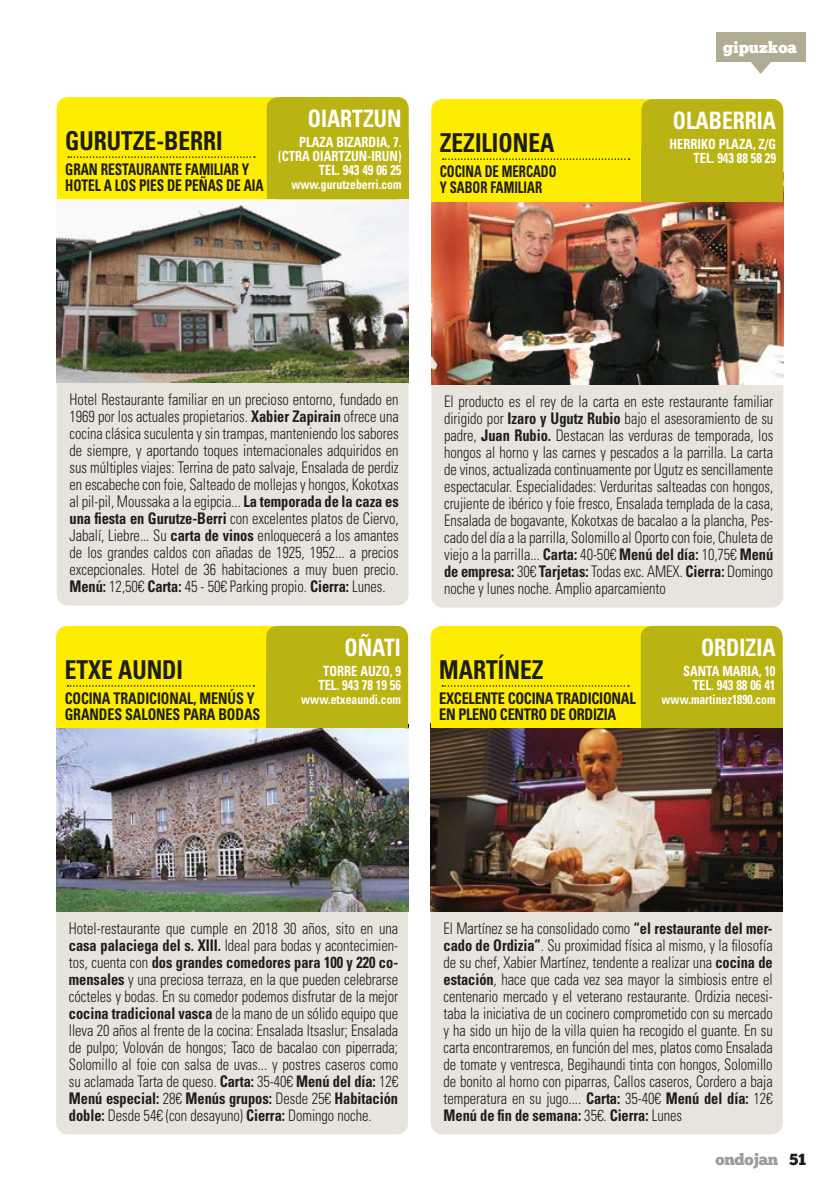
<style>
.page{position:relative;width:840px;height:1191px;background:#fff}
.page>*{position:absolute;margin:0;border:0;box-sizing:border-box;transform-origin:0 0}
.t1{font:700 condensed 26px "Univers";color:#1d1d1b;scale:.9 1}
.t2{font:700 condensed 24px "Univers";color:#fff;scale:.9 1}
.t3{font:300 condensed 16px/17px "Univers";letter-spacing:-.005em;color:#1d1d1b;text-align:justify;scale:.9 1}
.t4{font:700 condensed 16px/16px "Univers";letter-spacing:-.005em;color:#1d1d1b;scale:.84 1}
.t5{font:700 condensed 16px/16px "Univers";letter-spacing:-.005em;color:#1d1d1b;scale:.9 1}
.t6{font:700 condensed 16px/16px "Univers";letter-spacing:-.005em;color:#1d1d1b;scale:.88 1}
.t7{font:700 condensed 16px/16px "Univers";letter-spacing:-.005em;color:#1d1d1b;scale:.8 1}
.t8{font:16px "Chunk Five Ex";letter-spacing:-.02em;color:#9d9d9c}
.t9{font:16px "Chunk Five Ex";color:#fff}
.t10{font:700 condensed 14px/14px "Univers";color:#fff;text-align:right;scale:.9 1}
.t11{font:700 condensed 13px "Univers";color:#fff;scale:.9 1}
.s1{font-weight:700}
.s2{color:#1d1d1b}
</style>
<div class="page">
<svg style="left:751px;top:62px;width:19px;height:12px"></svg>
<div style="left:715px;top:32px;width:90px;height:30px;background:#b0ac94"></div>
<div style="left:431px;top:99px;width:351px;height:508px;background:#e6e4dd;border-radius:11px"></div>
<img style="left:431px;top:201px;width:351px;height:183px">
<div style="left:431px;top:99px;width:351px;height:102px;background:#ffed00;border-radius:11px"></div>
<div style="left:431px;top:150px;width:351px;height:51px;background:#ffed00"></div>
<div style="left:641px;top:99px;width:141px;height:102px;background:#b9b313;border-radius:11px"></div>
<div style="left:641px;top:150px;width:141px;height:51px;background:#b9b313"></div>
<svg style="left:442px;top:158px;width:187px;height:2px"></svg>
<div style="left:57px;top:97px;width:351px;height:508px;background:#e6e4dd;border-radius:11px"></div>
<img style="left:57px;top:199px;width:351px;height:183px">
<div style="left:57px;top:97px;width:351px;height:102px;background:#ffed00;border-radius:11px"></div>
<div style="left:57px;top:141px;width:351px;height:58px;background:#ffed00"></div>
<div style="left:266px;top:97px;width:142px;height:102px;background:#b9b313;border-radius:11px"></div>
<div style="left:266px;top:141px;width:142px;height:58px;background:#b9b313"></div>
<svg style="left:68px;top:156px;width:187px;height:2px"></svg>
<div style="left:56px;top:626px;width:352px;height:508px;background:#e6e4dd;border-radius:11px"></div>
<img style="left:56px;top:728px;width:352px;height:183px">
<div style="left:56px;top:626px;width:352px;height:102px;background:#ffed00;border-radius:11px"></div>
<div style="left:56px;top:669px;width:352px;height:59px;background:#ffed00"></div>
<div style="left:266px;top:626px;width:142px;height:102px;background:#b9b313;border-radius:11px"></div>
<div style="left:266px;top:669px;width:142px;height:59px;background:#b9b313"></div>
<svg style="left:68px;top:685px;width:186px;height:1px"></svg>
<div style="left:430px;top:626px;width:352px;height:508px;background:#e6e4dd;border-radius:11px"></div>
<img style="left:430px;top:728px;width:352px;height:183px">
<div style="left:430px;top:626px;width:352px;height:102px;background:#ffed00;border-radius:11px"></div>
<div style="left:430px;top:669px;width:352px;height:59px;background:#ffed00"></div>
<div style="left:640px;top:626px;width:142px;height:102px;background:#b9b313;border-radius:11px"></div>
<div style="left:640px;top:669px;width:142px;height:59px;background:#b9b313"></div>
<svg style="left:442px;top:685px;width:186px;height:1px"></svg>
<h1 class="t1" style="left:65px;top:125px;width:176px">GURUTZE-BERRI</h1>
<p class="t4" style="left:65px;top:161px;width:238px">GRAN RESTAURANTE FAMILIAR Y<br>HOTEL A LOS PIES DE PEÑAS DE AIA</p>
<h2 class="t2" style="left:307px;top:104px;width:106px">OIARTZUN</h2>
<p class="t10" style="left:278px;top:135px;width:138px">PLAZA BIZARDIA, 7. (CTRA OIARTZUN-IRUN)<br>TEL. 943 49 06 25</p>
<p class="t11" style="left:291px;top:177px;width:124px">www.gurutzeberri.com</p>
<h1 class="t1" style="left:439px;top:127px;width:129px">ZEZILIONEA</h1>
<p class="t7" style="left:439px;top:163px;width:147px">COCINA DE MERCADO<br>Y SABOR FAMILIAR</p>
<p class="t9" style="left:722px;top:35px;width:75px">gipuzkoa</p>
<h2 class="t2" style="left:672px;top:106px;width:116px">OLABERRIA</h2>
<p class="t10" style="left:669px;top:137px;width:120px">HERRIKO PLAZA, Z/G<br>TEL. 943 88 58 29</p>
<p class="t3" style="left:69px;top:391px;width:367px">Hotel Restaurante familiar en un precioso entorno, fundado en 1969 por los actuales propietarios. <span class="s1">Xabier Zapirain</span> ofrece una cocina clásica suculenta y sin trampas, manteniendo los sabores de siempre, y aportando toques internacionales adquiridos en sus múltiples viajes: Terrina de pato salvaje, Ensalada de perdiz en escabeche con foie, Salteado de mollejas y hongos, Kokotxas al pil-pil, Moussaka a la egipcia... <span class="s1">La temporada de la caza es una fiesta en Gurutze-Berri</span> con excelentes platos de Ciervo, Jabalí, Liebre... Su <span class="s1">carta de vinos</span> enloquecerá a los amantes de los grandes caldos con añadas de 1925, 1952... a precios excepcionales. Hotel de 36 habitaciones a muy buen precio.<br><span class="s1">Menú:</span> 12,50€ <span class="s1">Carta:</span> 45 - 50€ Parking propio. <span class="s1">Cierra:</span> Lunes.</p>
<h1 class="t1" style="left:65px;top:654px;width:133px">ETXE AUNDI</h1>
<p class="t6" style="left:65px;top:690px;width:224px">COCINA TRADICIONAL, MENÚS Y<br>GRANDES SALONES PARA BODAS</p>
<h2 class="t2" style="left:344px;top:633px;width:64px">OÑATI</h2>
<p class="t10" style="left:318px;top:664px;width:93px;text-align:center">TORRE AUZO, 9<br>TEL. 943 78 19 56</p>
<p class="t11" style="left:301px;top:691px;width:112px">www.etxeaundi.com</p>
<p class="t3" style="left:444px;top:393px;width:367px">El producto es el rey de la carta en este restaurante familiar dirigido por <span class="s1">Izaro y Ugutz Rubio</span> bajo el asesoramiento de su padre, <span class="s1">Juan Rubio.</span> Destacan las verduras de temporada, los hongos al horno y las carnes y pescados a la parrilla. La carta de vinos, actualizada continuamente por Ugutz es sencillamente espectacular. Especialidades: Verduritas salteadas con hongos, crujiente de ibérico y foie fresco, Ensalada templada de la casa, Ensalada de bogavante, Kokotxas de bacalao a la plancha, Pes&shy;cado del día a la parrilla, Solomillo al Oporto con foie, Chuleta de viejo a la parrilla... <span class="s1">Carta:</span> 40-50€ <span class="s1">Menú del día:</span> 10,75€ <span class="s1">Menú de empresa:</span> 30€ <span class="s1">Tarjetas:</span> Todas exc. AMEX. <span class="s1">Cierra:</span> Domingo noche y lunes noche. Amplio aparcamiento</p>
<h1 class="t1" style="left:439px;top:654px;width:117px">MARTÍNEZ</h1>
<p class="t5" style="left:439px;top:690px;width:220px">EXCELENTE COCINA TRADICIONAL<br>EN PLENO CENTRO DE ORDIZIA</p>
<h2 class="t2" style="left:700px;top:633px;width:84px">ORDIZIA</h2>
<p class="t10" style="left:682px;top:664px;width:104px">SANTA MARIA, 10<br>TEL. 943 88 06 41</p>
<p class="t11" style="left:661px;top:691px;width:128px">www.martinez1890.com</p>
<p class="t3" style="left:69px;top:919px;width:367px">Hotel-restaurante que cumple en 2018 30 años, sito en una <span class="s1">casa palaciega del s. XIII.</span> Ideal para bodas y acontecimien&shy;tos, cuenta con <span class="s1">dos grandes comedores para 100 y 220 co&shy;mensales</span> y una preciosa terraza, en la que pueden celebrarse cócteles y bodas. En su comedor podemos disfrutar de la mejor <span class="s1">cocina tradicional vasca</span> de la mano de un sólido equipo que lleva 20 años al frente de la cocina: Ensalada Itsaslur; Ensalada de pulpo; Volován de hongos; Taco de bacalao con piperrada; Solomillo al foie con salsa de uvas... y postres caseros como su aclamada Tarta de queso. <span class="s1">Carta:</span> 35-40€ <span class="s1">Menú del día:</span> 12€ <span class="s1">Menú especial:</span> 28€ <span class="s1">Menús grupos:</span> Desde 25€ <span class="s1">Habitación doble:</span> Desde 54€ (con desayuno) <span class="s1">Cierra:</span> Domingo noche.</p>
<p class="t3" style="left:443px;top:920px;width:367px">El Martínez se ha consolidado como <span class="s1">“el restaurante del mer&shy;cado de Ordizia”</span>. Su proximidad física al mismo, y la filosofía de su chef, Xabier Martínez, tendente a realizar una <span class="s1">cocina de estación</span>, hace que cada vez sea mayor la simbiosis entre el centenario mercado y el veterano restaurante. Ordizia necesi&shy;taba la iniciativa de un cocinero comprometido con su mercado y ha sido un hijo de la villa quien ha recogido el guante. En su carta encontraremos, en función del mes, platos como Ensalada de tomate y ventresca, Begihaundi tinta con hongos, Solomillo de bonito al horno con piparras, Callos caseros, Cordero a baja temperatura en su jugo.... <span class="s1">Carta:</span> 35-40€ <span class="s1">Menú del día:</span> 12€ <span class="s1">Menú de fin de semana:</span> 35€. <span class="s1">Cierra:</span> Lunes</p>
<p class="t8" style="left:715px;top:1147px;width:92px">ondojan <span class="s2">51</span></p>
</div>
